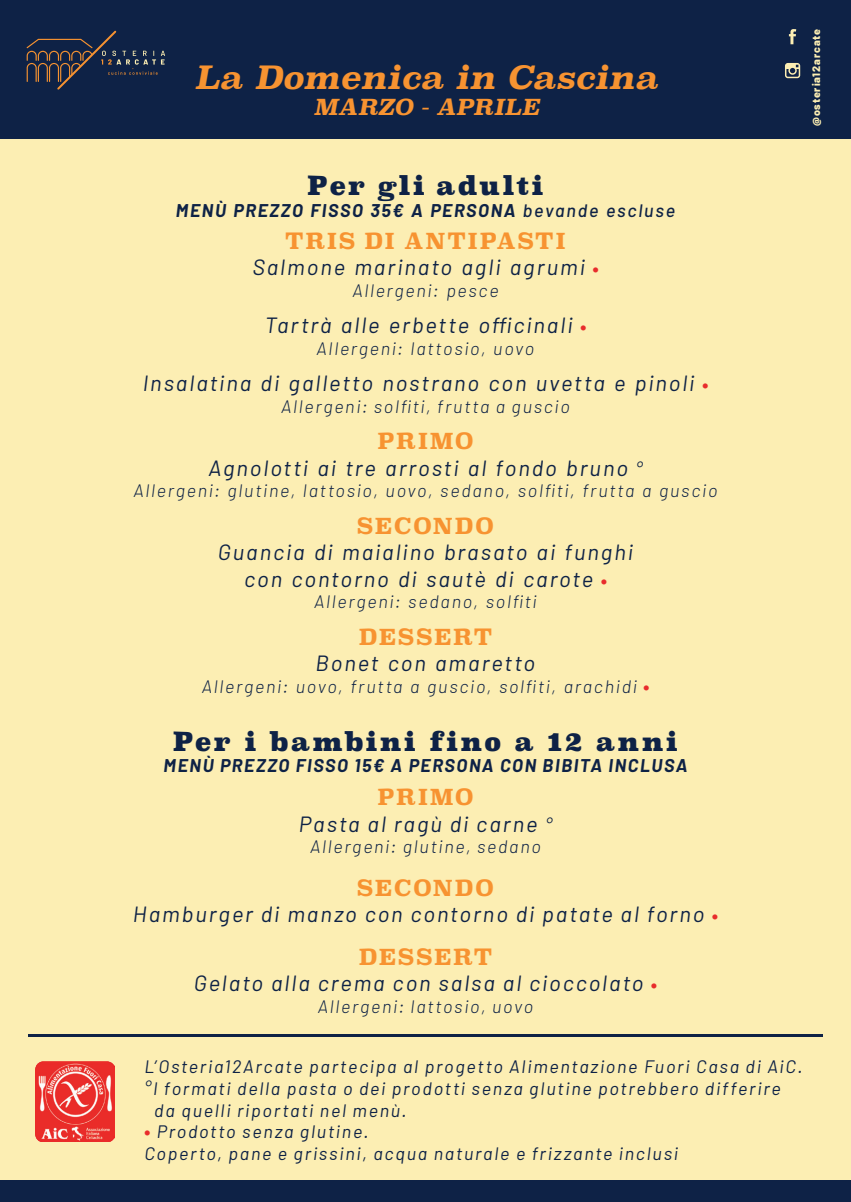
<style>
.page{position:relative;width:851px;height:1202px;background:#fff}
.page>*{position:absolute;margin:0;border:0;box-sizing:border-box;transform-origin:0 0}
.t1{font:italic 700 32px "Superclarendon Rg";color:#f79331}
.t2{font:900 26px "Superclarendon";letter-spacing:.075em;color:#0e2246}
.t3{font:italic 22px/26.4px "Barlow";letter-spacing:.085em;color:#0e2246;text-align:center}
.t4{font:700 22px "Superclarendon";letter-spacing:.08em;color:#f79331}
.t5{font:italic 700 22px "Superclarendon Rg";color:#f79331}
.t6{font:italic 300 18px "Barlow";letter-spacing:.095em;color:#0e2246}
.t7{font:italic 18px "Barlow";letter-spacing:.095em;color:#0e2246}
.t8{font:italic 700 18px "Barlow";letter-spacing:.09em;color:#0e2246}
.t9{font:800 10.8px "Barlow";letter-spacing:.075em;color:#fceeb3}
.s1{font-weight:500}
.s2{font-weight:900;font-style:normal;font-size:18px;color:#e82c2c}
.s3{font-size:18px}
.s4{font-weight:900;font-style:normal;color:#e82c2c}
</style>
<div class="page">
<div style="left:0;top:113px;width:850px;height:1075px;background:#fceeb3"></div>
<div style="left:0;top:1181px;width:850px;height:21px;background:#0e2246"></div>
<hr style="left:28px;top:1034px;width:794px;height:3px;background:#0e2246">
<div style="left:0;top:0;width:850px;height:138px;background:#0e2246"></div>
<svg style="left:788px;top:29px;width:8px;height:15px"></svg>
<svg style="left:785px;top:63px;width:15px;height:15px"></svg>
<svg style="left:27px;top:30px;width:138px;height:60px"></svg>
<img style="left:35px;top:1062px;width:80px;height:79px">
<h1 class="t1" style="left:194px;top:58px;width:465px">La Domenica in Cascina</h1>
<p class="t5" style="left:313px;top:94px;width:227px">MARZO - APRILE</p>
<p class="t9" style="left:808px;top:126px;width:99px;rotate:-90deg">@osteria12arcate</p>
<p class="t2" style="left:307px;top:168px;width:238px">Per gli adulti</p>
<p class="t8" style="left:176px;top:199px;width:500px">MENÙ PREZZO FISSO 35€ A PERSONA <span class="s1">bevande escluse</span></p>
<p class="t4" style="left:285px;top:225px;width:282px">TRIS DI ANTIPASTI</p>
<p class="t3" style="left:252px;top:254px;width:348px">Salmone marinato agli agrumi <span class="s2">∙</span></p>
<p class="t6" style="left:352px;top:279px;width:148px">Allergeni: pesce</p>
<p class="t3" style="left:265px;top:312px;width:323px">Tartrà alle erbette officinali <span class="s2">∙</span></p>
<p class="t6" style="left:316px;top:337px;width:219px">Allergeni: lattosio, uovo</p>
<p class="t3" style="left:143px;top:370px;width:566px">Insalatina di galletto nostrano con uvetta e pinoli <span class="s2">∙</span></p>
<p class="t6" style="left:281px;top:395px;width:290px">Allergeni: solfiti, frutta a guscio</p>
<p class="t4" style="left:377px;top:425px;width:97px">PRIMO</p>
<p class="t3" style="left:208px;top:454px;width:435px">Agnolotti ai tre arrosti al fondo bruno <span class="s3">°</span></p>
<p class="t6" style="left:133px;top:480px;width:585px">Allergeni: glutine, lattosio, uovo, sedano, solfiti, frutta a guscio</p>
<p class="t4" style="left:357px;top:509px;width:138px">SECONDO</p>
<p class="t3" style="left:218px;top:539px;width:416px">Guancia di maialino brasato ai funghi con contorno di sautè di carote <span class="s2">∙</span></p>
<p class="t6" style="left:314px;top:591px;width:224px">Allergeni: sedano, solfiti</p>
<p class="t4" style="left:358px;top:620px;width:135px">DESSERT</p>
<p class="t3" style="left:315px;top:649px;width:221px">Bonet con amaretto</p>
<p class="t6" style="left:202px;top:675px;width:449px">Allergeni: uovo, frutta a guscio, solfiti, arachidi <span class="s4">∙</span></p>
<p class="t2" style="left:173px;top:723px;width:507px">Per i bambini fino a 12 anni</p>
<p class="t8" style="left:163px;top:754px;width:525px">MENÙ PREZZO FISSO 15€ A PERSONA CON BIBITA INCLUSA</p>
<p class="t4" style="left:377px;top:781px;width:97px">PRIMO</p>
<p class="t3" style="left:299px;top:810px;width:254px">Pasta al ragù di carne <span class="s3">°</span></p>
<p class="t6" style="left:310px;top:836px;width:232px">Allergeni: glutine, sedano</p>
<p class="t4" style="left:357px;top:871px;width:138px">SECONDO</p>
<p class="t3" style="left:133px;top:901px;width:586px">Hamburger di manzo con contorno di patate al forno <span class="s2">∙</span></p>
<p class="t4" style="left:358px;top:940px;width:135px">DESSERT</p>
<p class="t3" style="left:194px;top:969px;width:464px">Gelato alla crema con salsa al cioccolato <span class="s2">∙</span></p>
<p class="t6" style="left:318px;top:995px;width:217px">Allergeni: lattosio, uovo</p>
<p class="t7" style="left:144px;top:1056px;width:659px">L’Osteria12Arcate partecipa al progetto Alimentazione Fuori Casa di AiC.</p>
<p class="t7" style="left:144px;top:1077px;width:637px">°I formati della pasta o dei prodotti senza glutine potrebbero differire</p>
<p class="t7" style="left:154px;top:1099px;width:254px">da quelli riportati nel menù.</p>
<p class="t7" style="left:144px;top:1120px;width:226px"><span class="s4">∙</span> Prodotto senza glutine.</p>
<p class="t7" style="left:144px;top:1142px;width:535px">Coperto, pane e grissini, acqua naturale e frizzante inclusi</p>
</div>
